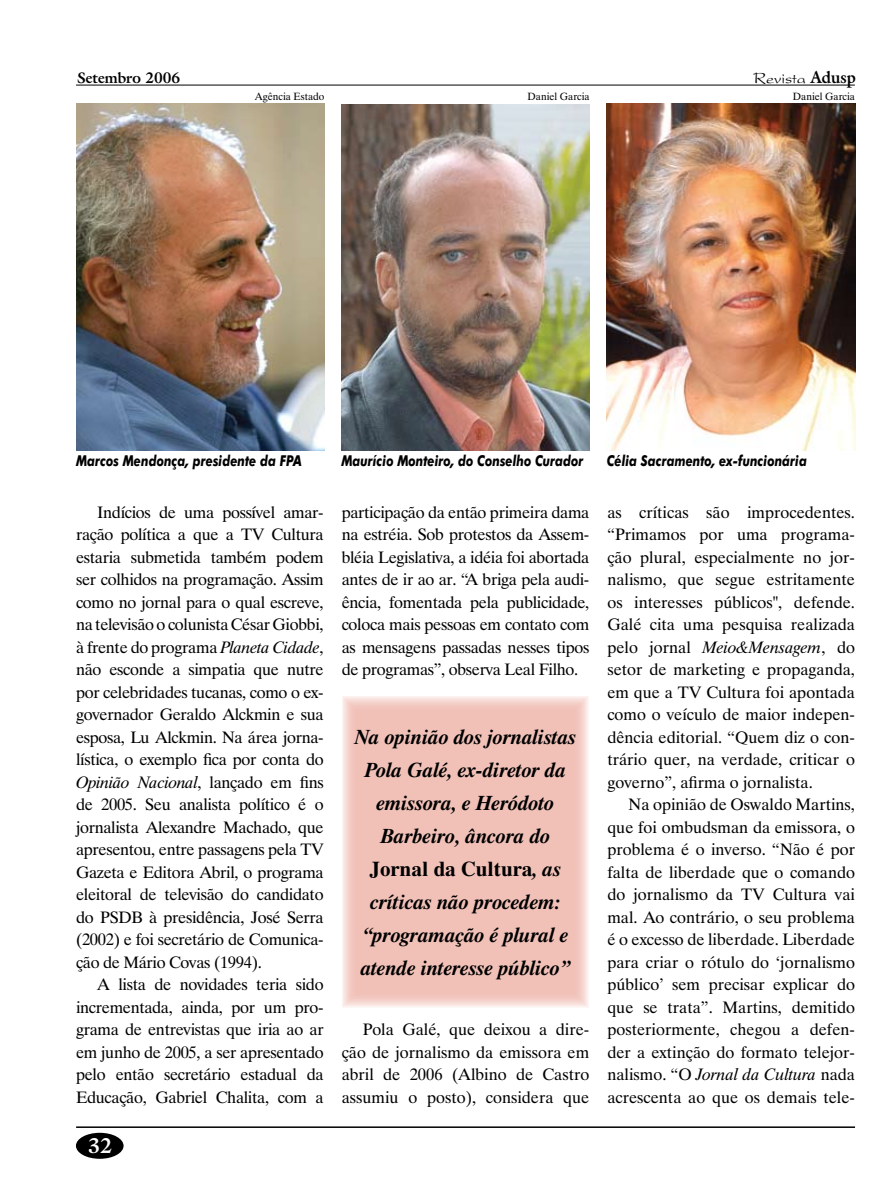
<style>
.page{position:relative;width:893px;height:1191px;background:#fff}
.page>*{position:absolute;margin:0;border:0;box-sizing:border-box;transform-origin:0 0}
.t1{font:italic 700 21px/33px "Dutch 801 BT";color:#000;text-align:center}
.t2{font:700 21px "Galliard IT Cby BT";color:#fff}
.t3{font:16.5px/22.5px "Dutch 801 BT";color:#000;text-align:justify}
.t4{font:16.5px "President";color:#000}
.t5{font:italic 700 15px "Futura BT";color:#000;scale:.8 1}
.t6{font:700 15px "Galliard IT Cby BT";color:#000}
.t7{font:10.5px "Dutch 801 BT";color:#000}
.s1{font-family:"Galliard IT Cby BT";font-weight:700}
.s2{font-style:italic}
.s3{font-style:normal}
</style>
<div class="page">
<hr style="left:76px;top:1126px;width:779px;height:2px;background:#000">
<div style="left:76px;top:1132px;width:48px;height:26px;background:#000;border-radius:50%"></div>
<hr style="left:76px;top:85px;width:779px;height:1px;background:#000">
<div style="left:342px;top:696px;width:247px;height:311px;background:#f1c1b8"></div>
<img style="left:341px;top:104px;width:249px;height:346px">
<img style="left:607px;top:104px;width:248px;height:346px">
<img style="left:76px;top:104px;width:248px;height:346px">
<p class="t6" style="left:77px;top:68px;width:104px">Setembro 2006</p>
<p class="t4" style="left:754px;top:69px;width:104px">Revista <span class="s1">Adusp</span></p>
<p class="t7" style="left:255px;top:90px;width:71px">Agência Estado</p>
<p class="t7" style="left:793px;top:90px;width:64px">Daniel Garcia</p>
<p class="t7" style="left:528px;top:90px;width:64px">Daniel Garcia</p>
<p class="t5" style="left:76px;top:452px;width:283px">Marcos Mendonça, presidente da FPA</p>
<p class="t3" style="left:76px;top:500px;width:249px;text-indent:21px">Indícios de uma possível amar&shy;ração política a que a TV Cultura estaria submetida também podem ser colhidos na programação. Assim como no jornal para o qual escreve, na televisão o colunista César Giobbi, à frente do programa <span class="s2">Planeta Cidade</span>, não esconde a simpatia que nutre por celebridades tucanas, como o ex&shy;governador Geraldo Alckmin e sua esposa, Lu Alckmin. Na área jorna&shy;lística, o exemplo fica por conta do <span class="s2">Opinião Nacional</span>, lançado em fins de 2005. Seu analista político é o jornalista Alexandre Machado, que apresentou, entre passagens pela TV Gazeta e Editora Abril, o programa eleitoral de televisão do candidato do PSDB à presidência, José Serra (2002) e foi secretário de Comunica&shy;ção de Mário Covas (1994).</p>
<p class="t3" style="left:76px;top:973px;width:249px;text-indent:21px">A lista de novidades teria sido incrementada, ainda, por um pro&shy;grama de entrevistas que iria ao ar em junho de 2005, a ser apresentado pelo então secretário estadual da Educação, Gabriel Chalita, com a</p>
<p class="t2" style="left:88px;top:1131px;width:26px">32</p>
<p class="t5" style="left:341px;top:452px;width:304px">Maurício Monteiro, do Conselho Curador</p>
<p class="t5" style="left:607px;top:452px;width:252px">Célia Sacramento, ex-funcionária</p>
<p class="t3" style="left:342px;top:500px;width:249px">participação da então primeira dama na estréia. Sob protestos da Assem&shy;bléia Legislativa, a idéia foi abortada antes de ir ao ar. “A briga pela audi&shy;ência, fomentada pela publicidade, coloca mais pessoas em contato com as mensagens passadas nesses tipos de programas”, observa Leal Filho.</p>
<p class="t1" style="left:355px;top:720px;width:223px">Na opinião dos jornalistas<br>Pola Galé, ex-diretor da emissora, e Heródoto<br>Barbeiro, âncora do<br><span class="s3">Jornal da Cultura</span>, as críticas não procedem: “programação é plural e atende interesse público”</p>
<p class="t3" style="left:342px;top:1018px;width:249px;text-indent:21px">Pola Galé, que deixou a dire&shy;ção de jornalismo da emissora em abril de 2006 (Albino de Castro assumiu o posto), considera que</p>
<p class="t3" style="left:607px;top:500px;width:249px">as críticas são improcedentes. “Primamos por uma programa&shy;ção plural, especialmente no jor&shy;nalismo, que segue estritamente os interesses públicos", defende.<br>Galé cita uma pesquisa realizada pelo jornal <span class="s2">Meio&amp;Mensagem</span>, do setor de marketing e propaganda, em que a TV Cultura foi apontada como o veículo de maior indepen&shy;dência editorial. “Quem diz o con&shy;trário quer, na verdade, criticar o governo”, afirma o jornalista.</p>
<p class="t3" style="left:607px;top:793px;width:249px;text-indent:21px">Na opinião de Oswaldo Martins, que foi ombudsman da emissora, o problema é o inverso. “Não é por falta de liberdade que o comando do jornalismo da TV Cultura vai mal. Ao contrário, o seu problema é o excesso de liberdade. Liberdade para criar o rótulo do ‘jornalismo público’ sem precisar explicar do que se trata”. Martins, demitido posteriormente, chegou a defen&shy;der a extinção do formato telejor&shy;nalismo. “O <span class="s2">Jornal da Cultura</span> nada acrescenta ao que os demais tele-</p>
</div>
